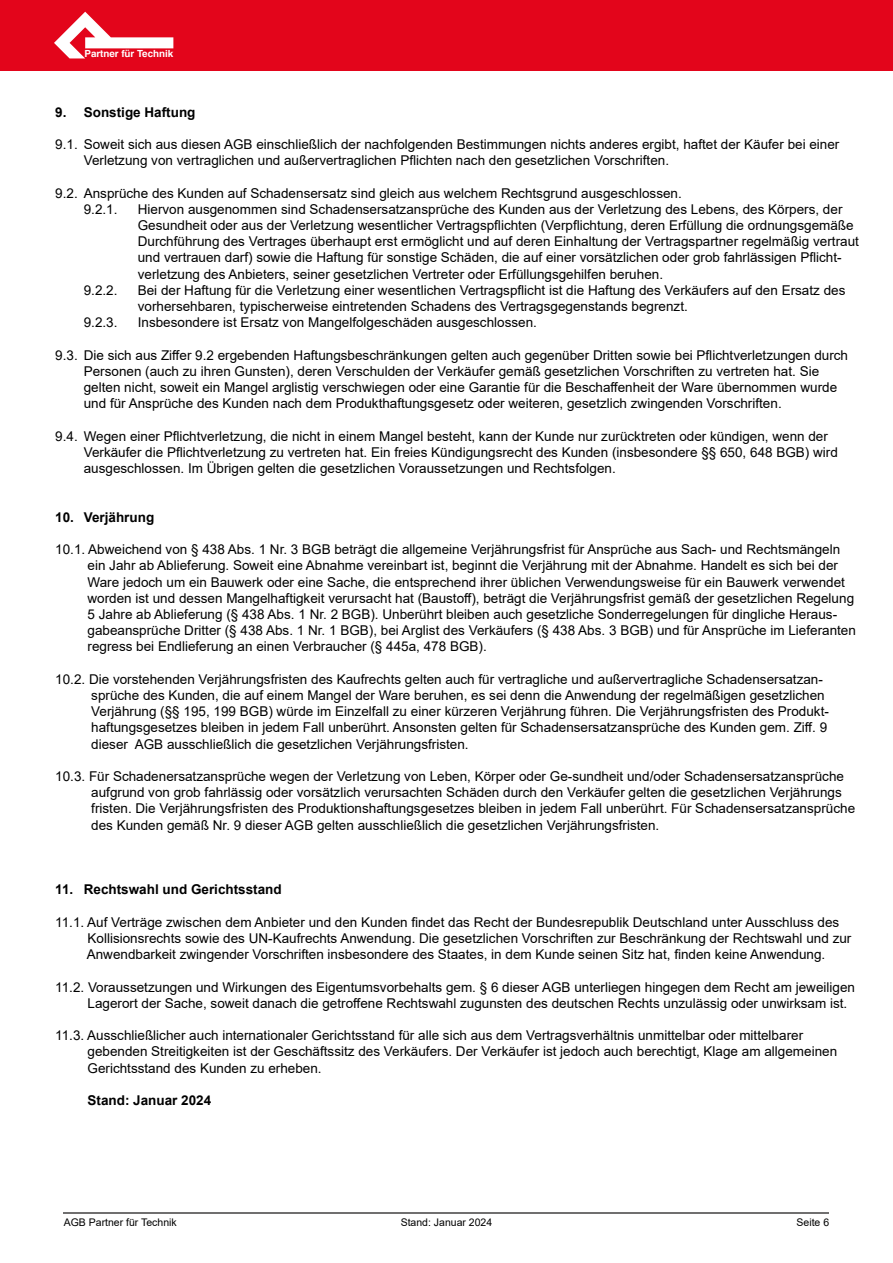
<style>
.page{position:relative;width:893px;height:1263px;background:#fff}
.page>*{position:absolute;margin:0;border:0;box-sizing:border-box;transform-origin:0 0}
.t1{font:13.5px/16.2px "Arial";color:#000}
.t2{font:700 13.5px "Arial";color:#000}
.t3{font:10.5px "Arial";color:#000}
.t4{font:700 9.75px "Switzerland";color:#fff}
</style>
<div class="page">
<div style="left:0;top:0;width:893px;height:70px;background:#e3051b"></div>
<svg style="left:54px;top:12px;width:119px;height:46px"></svg>
<hr style="left:64px;top:1212px;width:765px;height:1px;background:#706f6f">
<p class="t4" style="left:84px;top:48px;width:90px">Partner für Technik</p>
<p class="t2" style="left:55px;top:102px;width:142px">9. Sonstige Haftung</p>
<p class="t1" style="left:84px;top:136px;width:757px;text-indent:-28px">9.1. Soweit sich aus diesen AGB einschließlich der nachfolgenden Bestimmungen nichts anderes ergibt, haftet der Käufer bei einer<br>Verletzung von vertraglichen und außervertraglichen Pflichten nach den gesetzlichen Vorschriften.</p>
<p class="t1" style="left:84px;top:185px;width:600px;text-indent:-28px">9.2. Ansprüche des Kunden auf Schadensersatz sind gleich aus welchem Rechtsgrund ausgeschlossen.<br>9.2.1.</p>
<p class="t1" style="left:138px;top:201px;width:723px">Hiervon ausgenommen sind Schadensersatzansprüche des Kunden aus der Verletzung des Lebens, des Körpers, der Gesundheit oder aus der Verletzung wesentlicher Vertragspflichten (Verpflichtung, deren Erfüllung die ordnungsgemäße Durchführung des Vertrages überhaupt erst ermöglicht und auf deren Einhaltung der Vertragspartner regelmäßig vertraut und vertrauen darf) sowie die Haftung für sonstige Schäden, die auf einer vorsätzlichen oder grob fahrlässigen Pflicht&shy;verletzung des Anbieters, seiner gesetzlichen Vertreter oder Erfüllungsgehilfen beruhen.</p>
<p class="t1" style="left:84px;top:282px;width:35px">9.2.2.</p>
<p class="t1" style="left:138px;top:282px;width:709px">Bei der Haftung für die Verletzung einer wesentlichen Vertragspflicht ist die Haftung des Verkäufers auf den Ersatz des vorhersehbaren, typischerweise eintretenden Schadens des Vertragsgegenstands begrenzt.</p>
<p class="t1" style="left:84px;top:314px;width:35px">9.2.3.</p>
<p class="t1" style="left:138px;top:314px;width:401px">Insbesondere ist Ersatz von Mangelfolgeschäden ausgeschlossen.</p>
<p class="t1" style="left:84px;top:347px;width:766px;text-indent:-28px">9.3. Die sich aus Ziffer 9.2 ergebenden Haftungsbeschränkungen gelten auch gegenüber Dritten sowie bei Pflichtverletzungen durch Personen (auch zu ihren Gunsten), deren Verschulden der Verkäufer gemäß gesetzlichen Vorschriften zu vertreten hat. Sie gelten nicht, soweit ein Mangel arglistig verschwiegen oder eine Garantie für die Beschaffenheit der Ware übernommen wurde und für Ansprüche des Kunden nach dem Produkthaftungsgesetz oder weiteren, gesetzlich zwingenden Vorschriften.</p>
<p class="t1" style="left:84px;top:428px;width:756px;text-indent:-28px">9.4. Wegen einer Pflichtverletzung, die nicht in einem Mangel besteht, kann der Kunde nur zurücktreten oder kündigen, wenn der<br>Verkäufer die Pflichtverletzung zu vertreten hat. Ein freies Kündigungsrecht des Kunden (insbesondere §§ 650, 648 BGB) wird ausgeschlossen. Im Übrigen gelten die gesetzlichen Voraussetzungen und Rechtsfolgen.</p>
<p class="t2" style="left:55px;top:507px;width:101px">10. Verjährung</p>
<p class="t1" style="left:88px;top:541px;width:770px;text-indent:-32px">10.1. Abweichend von § 438 Abs. 1 Nr. 3 BGB beträgt die allgemeine Verjährungsfrist für Ansprüche aus Sach- und Rechtsmängeln ein Jahr ab Ablieferung. Soweit eine Abnahme vereinbart ist, beginnt die Verjährung mit der Abnahme. Handelt es sich bei der Ware jedoch um ein Bauwerk oder eine Sache, die entsprechend ihrer üblichen Verwendungsweise für ein Bauwerk verwendet worden ist und dessen Mangelhaftigkeit verursacht hat (Baustoff), beträgt die Verjährungsfrist gemäß der gesetzlichen Regelung 5 Jahre ab Ablieferung (§ 438 Abs. 1 Nr. 2 BGB). Unberührt bleiben auch gesetzliche Sonderregelungen für dingliche Heraus&shy;gabeansprüche Dritter (§ 438 Abs. 1 Nr. 1 BGB), bei Arglist des Verkäufers (§ 438 Abs. 3 BGB) und für Ansprüche im Lieferanten regress bei Endlieferung an einen Verbraucher (§ 445a, 478 BGB).</p>
<p class="t1" style="left:91px;top:671px;width:739px;text-indent:-36px">10.2. Die vorstehenden Verjährungsfristen des Kaufrechts gelten auch für vertragliche und außervertragliche Schadensersatzan&shy;sprüche des Kunden, die auf einem Mangel der Ware beruhen, es sei denn die Anwendung der regelmäßigen gesetzlichen Verjährung (§§ 195, 199 BGB) würde im Einzelfall zu einer kürzeren Verjährung führen. Die Verjährungsfristen des Produkt&shy;haftungsgesetzes bleiben in jedem Fall unberührt. Ansonsten gelten für Schadensersatzansprüche des Kunden gem. Ziff. 9 dieser AGB ausschließlich die gesetzlichen Verjährungsfristen.</p>
<p class="t1" style="left:91px;top:768px;width:765px;text-indent:-36px">10.3. Für Schadenersatzansprüche wegen der Verletzung von Leben, Körper oder Ge-sundheit und/oder Schadensersatzansprüche aufgrund von grob fahrlässig oder vorsätzlich verursachten Schäden durch den Verkäufer gelten die gesetzlichen Verjährungs fristen. Die Verjährungsfristen des Produktionshaftungsgesetzes bleiben in jedem Fall unberührt. Für Schadensersatzansprüche des Kunden gemäß Nr. 9 dieser AGB gelten ausschließlich die gesetzlichen Verjährungsfristen.</p>
<p class="t2" style="left:55px;top:880px;width:228px">11. Rechtswahl und Gerichtsstand</p>
<p class="t1" style="left:87px;top:914px;width:766px;text-indent:-31px">11.1. Auf Verträge zwischen dem Anbieter und den Kunden findet das Recht der Bundesrepublik Deutschland unter Ausschluss des<br>Kollisionsrechts sowie des UN-Kaufrechts Anwendung. Die gesetzlichen Vorschriften zur Beschränkung der Rechtswahl und zur<br>Anwendbarkeit zwingender Vorschriften insbesondere des Staates, in dem Kunde seinen Sitz hat, finden keine Anwendung.</p>
<p class="t1" style="left:88px;top:979px;width:769px;text-indent:-32px">11.2. Voraussetzungen und Wirkungen des Eigentumsvorbehalts gem. § 6 dieser AGB unterliegen hingegen dem Recht am jeweiligen<br>Lagerort der Sache, soweit danach die getroffene Rechtswahl zugunsten des deutschen Rechts unzulässig oder unwirksam ist.</p>
<p class="t1" style="left:88px;top:1027px;width:751px;text-indent:-32px">11.3. Ausschließlicher auch internationaler Gerichtsstand für alle sich aus dem Vertragsverhältnis unmittelbar oder mittelbarer gebenden Streitigkeiten ist der Geschäftssitz des Verkäufers. Der Verkäufer ist jedoch auch berechtigt, Klage am allgemeinen<br>Gerichtsstand des Kunden zu erheben.</p>
<p class="t2" style="left:88px;top:1091px;width:125px">Stand: Januar 2024</p>
<p class="t3" style="left:64px;top:1215px;width:115px">AGB Partner für Technik</p>
<p class="t3" style="left:401px;top:1215px;width:93px">Stand: Januar 2024</p>
<p class="t3" style="left:796px;top:1215px;width:34px">Seite 6</p>
</div>
